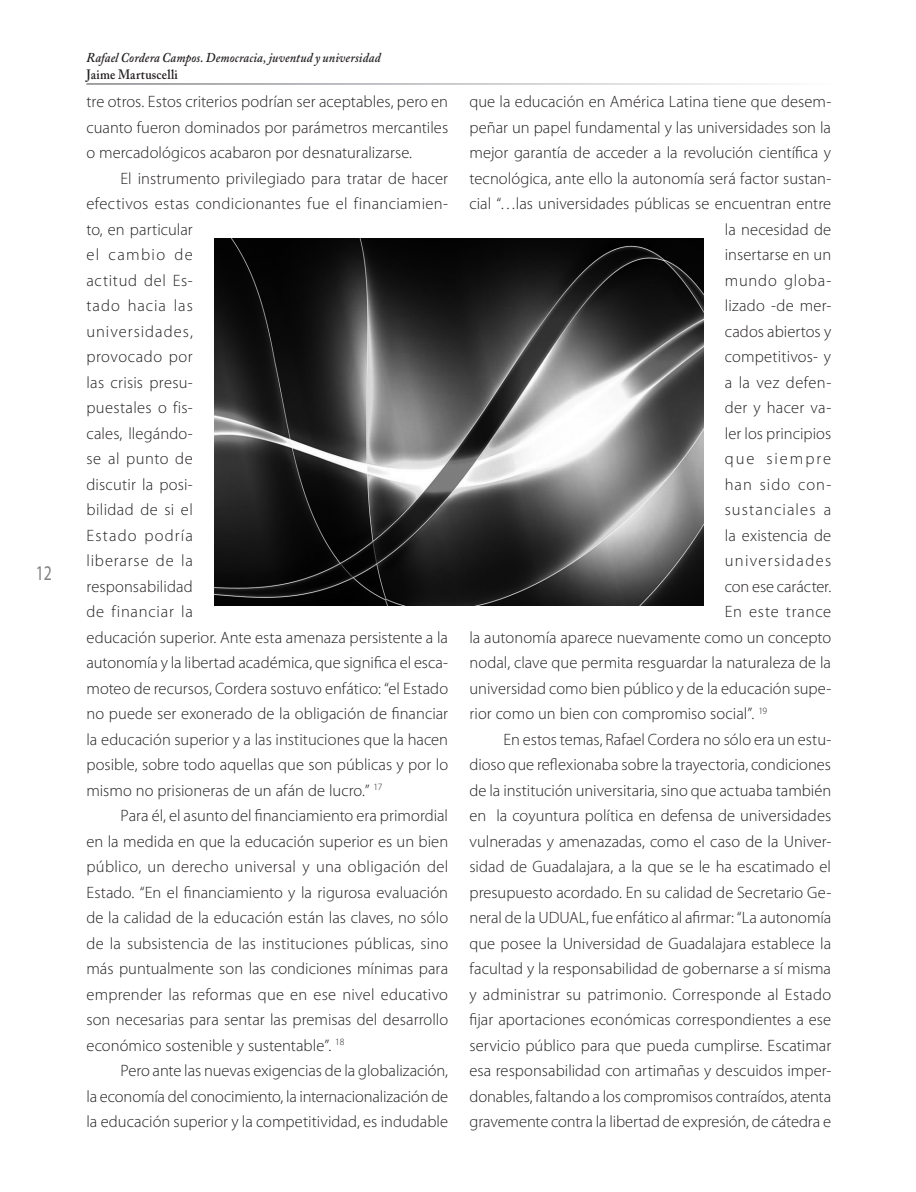
<style>
.page{position:relative;width:916px;height:1192px;background:#fff}
.page>*{position:absolute;margin:0;border:0;box-sizing:border-box;transform-origin:0 0}
.t1{font:21px "Myriad Pro";color:#808285;scale:.75 1}
.Art_-_Cuerpo_de_txt{font:300 16.5px/25.5px "Myriad Pro";letter-spacing:.005em;color:#231f20;text-align:justify}
.Art_-_Cuerpo_de_txt-2{font:300 16.5px "Myriad Pro";letter-spacing:.065em;color:#231f20}
.Art_-_Cuerpo_de_txt-3{font:300 16.5px "Myriad Pro";letter-spacing:.08em;color:#231f20}
.Art_-_Cuerpo_de_txt-4{font:300 16.5px "Myriad Pro";letter-spacing:.045em;color:#231f20}
.Art_-_Cuerpo_de_txt-5{font:300 16.5px "Myriad Pro";letter-spacing:.05em;color:#231f20}
.Art_-_Cuerpo_de_txt-6{font:300 16.5px "Myriad Pro";letter-spacing:.06em;color:#231f20}
.Art_-_Cuerpo_de_txt-7{font:300 16.5px "Myriad Pro";letter-spacing:.12em;color:#231f20}
.Art_-_Marquesina_red{font:italic 600 13.5px "Adobe Caslon Pro";letter-spacing:.01em;color:#231f20;scale:.9 1}
.Art_-_Marquesina_red-2{font:600 13.5px "Adobe Caslon Pro";letter-spacing:.02em;color:#231f20;scale:.9 1}
</style>
<div class="page">
<img style="left:214px;top:239px;width:489px;height:367px">
<p class="t1" style="left:36px;top:560px;width:23px">12</p>
<p class="Art_-_Marquesina_red" style="left:86px;top:50px;width:328px">Rafael Cordera Campos. Democracia, juventud y universidad</p>
<p class="Art_-_Marquesina_red-2" style="left:86px;top:66px;width:103px">Jaime Martuscelli</p>
<p class="Art_-_Cuerpo_de_txt" style="left:86px;top:89px;width:363px">tre otros. Estos criterios podrían ser aceptables, pero en cuanto fueron dominados por parámetros mercantiles o mercadológicos acabaron por desnaturalizarse.</p>
<p class="Art_-_Cuerpo_de_txt" style="left:86px;top:165px;width:363px;text-align:left;text-indent:34px">El instrumento privilegiado para tratar de hacer efectivos estas condicionantes fue el financiamien&shy;to, en particular<br>el cambio de<br>actitud del Es-<br>tado hacia las<br>universidades,<br>provocado por<br>las crisis presu-<br>puestales o fis-<br>cales, llegándo-<br>se al punto de<br>discutir la posi-<br>bilidad de si el<br>Estado podría<br>liberarse de la<br>responsabilidad<br>de financiar la<br>educación superior. Ante esta amenaza persistente a la autonomía y la libertad académica, que significa el esca&shy;moteo de recursos, Cordera sostuvo enfático: “el Estado no puede ser exonerado de la obligación de financiar la educación superior y a las instituciones que la hacen posible, sobre todo aquellas que son públicas y por lo mismo no prisioneras de un afán de lucro.” <sup>17</sup></p>
<p class="Art_-_Cuerpo_de_txt" style="left:86px;top:803px;width:363px;text-indent:34px">Para él, el asunto del financiamiento era primordial en la medida en que la educación superior es un bien público, un derecho universal y una obligación del Estado. “En el financiamiento y la rigurosa evaluación de la calidad de la educación están las claves, no sólo de la subsistencia de las instituciones públicas, sino más puntualmente son las condiciones mínimas para emprender las reformas que en ese nivel educativo son necesarias para sentar las premisas del desarrollo económico sostenible y sustentable”. <sup>18</sup></p>
<p class="Art_-_Cuerpo_de_txt" style="left:86px;top:1058px;width:363px;text-indent:34px">Pero ante las nuevas exigencias de la globalización, la economía del conocimiento, la internacionalización de la educación superior y la competitividad, es indudable</p>
<p class="Art_-_Cuerpo_de_txt" style="left:469px;top:89px;width:363px">que la educación en América Latina tiene que desem-</p>
<p class="Art_-_Cuerpo_de_txt" style="left:469px;top:114px;width:363px">peñar un papel fundamental y las universidades son la</p>
<p class="Art_-_Cuerpo_de_txt" style="left:469px;top:140px;width:363px">mejor garantía de acceder a la revolución científica y</p>
<p class="Art_-_Cuerpo_de_txt" style="left:469px;top:165px;width:363px">tecnológica, ante ello la autonomía será factor sustan-</p>
<p class="Art_-_Cuerpo_de_txt" style="left:469px;top:191px;width:363px">cial “…las universidades públicas se encuentran entre</p>
<p class="Art_-_Cuerpo_de_txt" style="left:724px;top:216px;width:108px">la necesidad de</p>
<p class="Art_-_Cuerpo_de_txt" style="left:724px;top:242px;width:108px">insertarse en un</p>
<p class="Art_-_Cuerpo_de_txt-5" style="left:724px;top:270px;width:108px">mundo globa-</p>
<p class="Art_-_Cuerpo_de_txt" style="left:724px;top:293px;width:108px">lizado -de mer-</p>
<p class="Art_-_Cuerpo_de_txt" style="left:724px;top:318px;width:108px">cados abiertos y</p>
<p class="Art_-_Cuerpo_de_txt" style="left:724px;top:344px;width:108px">competitivos- y</p>
<p class="Art_-_Cuerpo_de_txt" style="left:724px;top:369px;width:108px">a la vez defen-</p>
<p class="Art_-_Cuerpo_de_txt" style="left:724px;top:395px;width:108px">der y hacer va-</p>
<p class="Art_-_Cuerpo_de_txt" style="left:724px;top:420px;width:108px">ler los principios</p>
<p class="Art_-_Cuerpo_de_txt-7" style="left:724px;top:449px;width:108px">que siempre</p>
<p class="Art_-_Cuerpo_de_txt-6" style="left:724px;top:474px;width:108px">han sido con-</p>
<p class="Art_-_Cuerpo_de_txt-2" style="left:724px;top:500px;width:108px">sustanciales a</p>
<p class="Art_-_Cuerpo_de_txt" style="left:724px;top:522px;width:108px">la existencia de</p>
<p class="Art_-_Cuerpo_de_txt-3" style="left:724px;top:551px;width:108px">universidades</p>
<p class="Art_-_Cuerpo_de_txt" style="left:724px;top:573px;width:108px">con ese carácter.</p>
<p class="Art_-_Cuerpo_de_txt-4" style="left:724px;top:602px;width:108px">En este trance</p>
<p class="Art_-_Cuerpo_de_txt" style="left:469px;top:624px;width:363px">la autonomía aparece nuevamente como un concepto</p>
<p class="Art_-_Cuerpo_de_txt" style="left:469px;top:650px;width:363px">nodal, clave que permita resguardar la naturaleza de la</p>
<p class="Art_-_Cuerpo_de_txt" style="left:469px;top:675px;width:363px">universidad como bien público y de la educación supe-</p>
<p class="Art_-_Cuerpo_de_txt" style="left:469px;top:701px;width:299px">rior como un bien con compromiso social”. <sup>19</sup></p>
<p class="Art_-_Cuerpo_de_txt" style="left:469px;top:726px;width:363px;text-indent:34px">En estos temas, Rafael Cordera no sólo era un estu&shy;dioso que reflexionaba sobre la trayectoria, condiciones de la institución universitaria, sino que actuaba también en la coyuntura política en defensa de universidades vulneradas y amenazadas, como el caso de la Univer&shy;sidad de Guadalajara, a la que se le ha escatimado el presupuesto acordado. En su calidad de Secretario Ge&shy;neral de la UDUAL, fue enfático al afirmar: “La autonomía que posee la Universidad de Guadalajara establece la facultad y la responsabilidad de gobernarse a sí misma y administrar su patrimonio. Corresponde al Estado fijar aportaciones económicas correspondientes a ese servicio público para que pueda cumplirse. Escatimar esa responsabilidad con artimañas y descuidos imper&shy;donables, faltando a los compromisos contraídos, atenta gravemente contra la libertad de expresión, de cátedra e</p>
</div>
